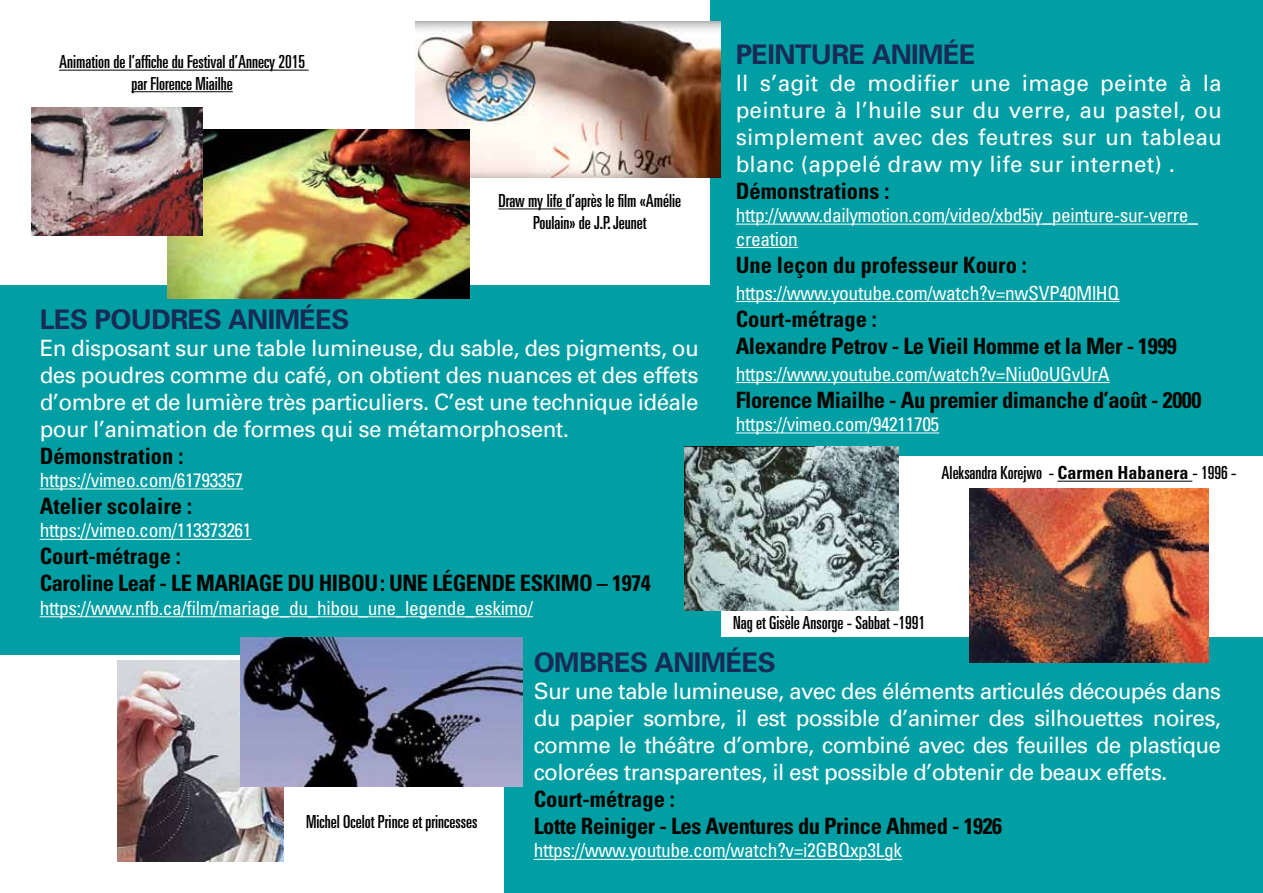
<style>
.page{position:relative;width:1263px;height:893px;background:#fff}
.page>*{position:absolute;margin:0;border:0;box-sizing:border-box;transform-origin:0 0}
.t1{font:700 27px "Univers";letter-spacing:-.02em;color:#182b56}
.t2{font:22.5px/27px "Univers";letter-spacing:-.025em;color:#fff;text-align:justify}
.t3{font:700 condensed 22.5px/27px "Univers";letter-spacing:-.02em;color:#050400}
.t4{font:700 condensed 22.5px "Univers";color:#050400}
.t5{font:condensed 19.5px/23.4px "Univers";letter-spacing:-.02em;color:#fff}
.t6{font:ultra-condensed 18px/21.6px "Univers";color:#000;text-align:center}
.s1{font-weight:700;font-stretch:condensed}
</style>
<div class="page">
<div style="left:0;top:286px;width:720px;height:369px;background:#019ea3"></div>
<div style="left:710px;top:0;width:553px;height:455px;background:#019ea3"></div>
<div style="left:504px;top:637px;width:758px;height:256px;background:#019ea3"></div>
<hr style="left:40px;top:488px;width:203px;height:1px;background:#fff">
<hr style="left:40px;top:539px;width:212px;height:1px;background:#fff">
<hr style="left:40px;top:616px;width:493px;height:1px;background:#fff">
<hr style="left:736px;top:224px;width:462px;height:1px;background:#fff">
<hr style="left:736px;top:247px;width:62px;height:1px;background:#fff">
<hr style="left:736px;top:301px;width:383px;height:1px;background:#fff">
<hr style="left:736px;top:382px;width:374px;height:1px;background:#fff">
<hr style="left:736px;top:432px;width:203px;height:1px;background:#fff">
<hr style="left:534px;top:859px;width:368px;height:1px;background:#fff">
<hr style="left:498px;top:208px;width:68px;height:1px;background:#000">
<hr style="left:1057px;top:481px;width:135px;height:1px;background:#000">
<hr style="left:59px;top:70px;width:250px;height:1px;background:#000">
<hr style="left:131px;top:91px;width:102px;height:1px;background:#000">
<img style="left:415px;top:21px;width:305px;height:157px">
<img style="left:168px;top:129px;width:302px;height:170px">
<img style="left:32px;top:107px;width:171px;height:128px">
<img style="left:685px;top:446px;width:213px;height:165px">
<img style="left:969px;top:489px;width:240px;height:173px">
<img style="left:117px;top:660px;width:166px;height:202px">
<img style="left:241px;top:637px;width:281px;height:150px">
<p class="t6" style="left:59px;top:51px;width:248px">Animation de l’affiche du Festival d’Annecy 2015 par Florence Miailhe</p>
<p class="t6" style="left:498px;top:190px;width:184px">Draw my life d’après le film «Amélie<br>Poulain» de J.P. Jeunet</p>
<p class="t1" style="left:40px;top:303px;width:311px">LES POUDRES ANIMÉES</p>
<p class="t2" style="left:40px;top:334px;width:661px">En disposant sur une table lumineuse, du sable, des pigments, ou des poudres comme du café, on obtient des nuances et des effets d’ombre et de lumière très particuliers. C’est une technique idéale pour l’animation de formes qui se métamorphosent.</p>
<p class="t4" style="left:40px;top:442px;width:145px">Démonstration :</p>
<p class="t5" style="left:40px;top:468px;width:205px">https://vimeo.com/61793357</p>
<p class="t4" style="left:40px;top:492px;width:154px">Atelier scolaire :</p>
<p class="t5" style="left:40px;top:518px;width:213px">https://vimeo.com/113373261</p>
<p class="t3" style="left:40px;top:543px;width:613px">Court-métrage :<br>Caroline Leaf - LE MARIAGE DU HIBOU: UNE LÉGENDE ESKIMO – 1974</p>
<p class="t5" style="left:40px;top:596px;width:495px">https://www.nfb.ca/film/mariage_du_hibou_une_legende_eskimo/</p>
<p class="t1" style="left:736px;top:38px;width:241px">PEINTURE ANIMÉE</p>
<p class="t2" style="left:736px;top:70px;width:488px">Il s’agit de modifier une image peinte à la peinture à l’huile sur du verre, au pastel, ou simplement avec des feutres sur un tableau blanc (appelé draw my life sur internet) .</p>
<p class="t4" style="left:736px;top:177px;width:155px">Démonstrations :</p>
<p class="t5" style="left:736px;top:203px;width:464px">http://www.dailymotion.com/video/xbd5iy_peinture-sur-verre_ creation</p>
<p class="t4" style="left:736px;top:251px;width:293px">Une leçon du professeur Kouro :</p>
<p class="t5" style="left:736px;top:281px;width:385px">https://www.youtube.com/watch?v=nwSVP40MlHQ</p>
<p class="t3" style="left:736px;top:305px;width:443px">Court-métrage :<br>Alexandre Petrov - Le Vieil Homme et la Mer - 1999</p>
<p class="t5" style="left:736px;top:362px;width:375px">https://www.youtube.com/watch?v=Niu0oUGvUrA</p>
<p class="t3" style="left:736px;top:386px;width:467px">Florence Miailhe - Au premier dimanche d’août - 2000</p>
<p class="t5" style="left:736px;top:412px;width:205px">https://vimeo.com/94211705</p>
<p class="t6" style="left:942px;top:462px;width:296px">Aleksandra Korejwo - <span class="s1">Carmen Habanera</span> - 1996 -</p>
<p class="t6" style="left:733px;top:612px;width:194px">Nag et Gisèle Ansorge - Sabbat -1991</p>
<p class="t6" style="left:306px;top:810px;width:173px">Michel Ocelot Prince et princesses</p>
<p class="t1" style="left:534px;top:646px;width:244px">OMBRES ANIMÉES</p>
<p class="t2" style="left:534px;top:678px;width:689px">Sur une table lumineuse, avec des éléments articulés découpés dans du papier sombre, il est possible d’animer des silhouettes noires, comme le théâtre d’ombre, combiné avec des feuilles de plastique colorées transparentes, il est possible d’obtenir de beaux effets.</p>
<p class="t3" style="left:534px;top:785px;width:470px">Court-métrage :<br>Lotte Reiniger - Les Aventures du Prince Ahmed - 1926</p>
<p class="t5" style="left:534px;top:838px;width:370px">https://www.youtube.com/watch?v=i2GBQxp3Lgk</p>
</div>
